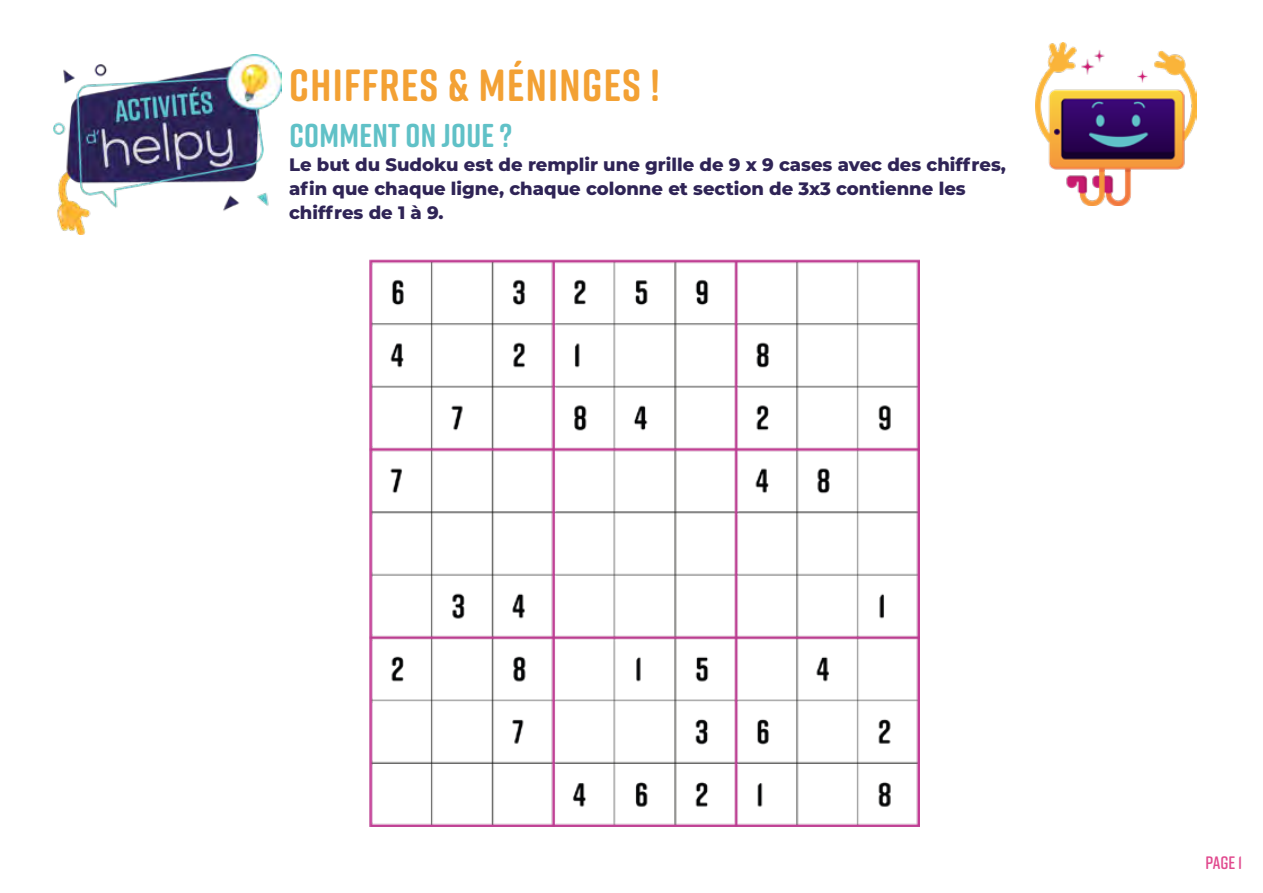
<style>
.page{position:relative;width:1263px;height:893px;background:#fff}
.page>*{position:absolute;margin:0;border:0;box-sizing:border-box;transform-origin:0 0}
.t1{font:700 45px "Rift Soft";letter-spacing:.03em;color:#f3a134}
.t2{font:700 33px "Rift Soft";letter-spacing:.01em;color:#60c1c7}
.t3{font:800 18px/24px "Montserrat";color:#2f2456}
.t4{font:600 18px "Rift Soft";color:#e14b8f}
</style>
<div class="page">
<img style="left:1036px;top:43px;width:161px;height:162px">
<img style="left:53px;top:54px;width:228px;height:180px">
<img style="left:370px;top:259px;width:549px;height:567px">
<h1 class="t1" style="left:289px;top:53px;width:372px">CHIFFRES &amp; MÉNINGES !</h1>
<h2 class="t2" style="left:289px;top:112px;width:224px">COMMENT ON JOUE ?</h2>
<p class="t3" style="left:289px;top:152px;width:718px">Le but du Sudoku est de remplir une grille de 9 x 9 cases avec des chiffres, afin que chaque ligne, chaque colonne et section de 3x3 contienne les chiffres de 1 à 9.</p>
<p class="t4" style="left:1205px;top:850px;width:38px">Page 1</p>
</div>
